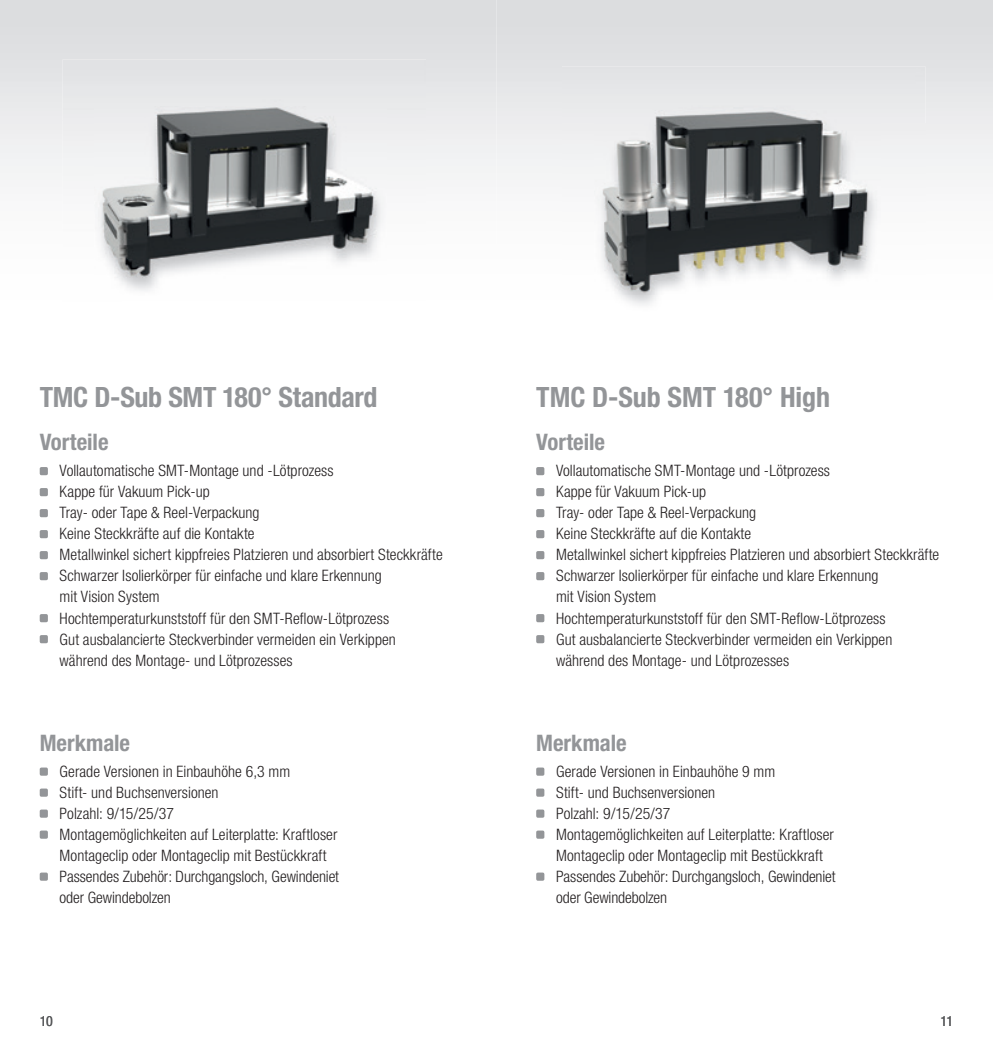
<style>
.page{position:relative;width:993px;height:1042px;background:#fff}
.page>*{position:absolute;margin:0;border:0;box-sizing:border-box;transform-origin:0 0}
.t1{font:700 condensed 28px "Helvetica Neue LT";letter-spacing:-.015em;color:#939598}
.t2{font:700 condensed 28px "Helvetica Neue";letter-spacing:-.005em;color:#939598}
.t3{font:700 condensed 22.75px "Helvetica Neue LT";color:#939598}
.t4{font:300 condensed 15.75px/21px "Helvetica Neue LT";letter-spacing:.005em;color:#231f20}
.t5{font:300 condensed 15.75px/21px "Helvetica Neue";letter-spacing:.005em;color:#231f20}
.t6{font:condensed 14px "Helvetica Neue LT";color:#57585a}
</style>
<div class="page">
<div style="left:63px;top:60px;width:363px;height:60px;background:#e5e6e8"></div>
<div style="left:63px;top:120px;width:31px;height:127px;background:#f5f5f6"></div>
<div style="left:386px;top:120px;width:40px;height:128px;background:#f5f5f6"></div>
<img style="left:94px;top:107px;width:292px;height:188px">
<img style="left:594px;top:124px;width:285px;height:184px">
<img style="left:562px;top:66px;width:363px;height:58px">
<div style="left:562px;top:123px;width:32px;height:122px;background:#f5f5f6"></div>
<div style="left:879px;top:123px;width:46px;height:122px;background:#f5f5f6"></div>
<div style="left:536px;top:467px;width:8px;height:8px;background:#939598;border-radius:2px"></div>
<div style="left:536px;top:488px;width:8px;height:8px;background:#939598;border-radius:2px"></div>
<div style="left:536px;top:509px;width:8px;height:8px;background:#939598;border-radius:2px"></div>
<div style="left:536px;top:530px;width:8px;height:8px;background:#939598;border-radius:2px"></div>
<div style="left:536px;top:551px;width:8px;height:8px;background:#939598;border-radius:2px"></div>
<div style="left:536px;top:572px;width:8px;height:8px;background:#939598;border-radius:2px"></div>
<div style="left:536px;top:614px;width:8px;height:8px;background:#939598;border-radius:2px"></div>
<div style="left:536px;top:635px;width:8px;height:8px;background:#939598;border-radius:2px"></div>
<div style="left:536px;top:767px;width:8px;height:9px;background:#939598;border-radius:2px"></div>
<div style="left:536px;top:788px;width:8px;height:9px;background:#939598;border-radius:2px"></div>
<div style="left:536px;top:809px;width:8px;height:9px;background:#939598;border-radius:2px"></div>
<div style="left:536px;top:830px;width:8px;height:9px;background:#939598;border-radius:2px"></div>
<div style="left:536px;top:872px;width:8px;height:9px;background:#939598;border-radius:2px"></div>
<div style="left:40px;top:467px;width:8px;height:8px;background:#939598;border-radius:2px"></div>
<div style="left:40px;top:488px;width:8px;height:8px;background:#939598;border-radius:2px"></div>
<div style="left:40px;top:509px;width:8px;height:8px;background:#939598;border-radius:2px"></div>
<div style="left:40px;top:530px;width:8px;height:8px;background:#939598;border-radius:2px"></div>
<div style="left:40px;top:551px;width:8px;height:8px;background:#939598;border-radius:2px"></div>
<div style="left:40px;top:572px;width:8px;height:8px;background:#939598;border-radius:2px"></div>
<div style="left:40px;top:614px;width:8px;height:8px;background:#939598;border-radius:2px"></div>
<div style="left:40px;top:635px;width:8px;height:8px;background:#939598;border-radius:2px"></div>
<div style="left:40px;top:767px;width:8px;height:9px;background:#939598;border-radius:2px"></div>
<div style="left:40px;top:788px;width:8px;height:9px;background:#939598;border-radius:2px"></div>
<div style="left:40px;top:809px;width:8px;height:9px;background:#939598;border-radius:2px"></div>
<div style="left:40px;top:830px;width:8px;height:9px;background:#939598;border-radius:2px"></div>
<div style="left:40px;top:872px;width:8px;height:9px;background:#939598;border-radius:2px"></div>
<h1 class="t1" style="left:40px;top:380px;width:339px">TMC D-Sub SMT 180° Standard</h1>
<h2 class="t3" style="left:40px;top:429px;width:70px">Vorteile</h2>
<p class="t4" style="left:60px;top:460px;width:384px">Vollautomatische SMT-Montage und -Lötprozess<br>Kappe für Vakuum Pick-up<br>Tray- oder Tape &amp; Reel-Verpackung<br>Keine Steckkräfte auf die Kontakte<br>Metallwinkel sichert kippfreies Platzieren und absorbiert Steckkräfte Schwarzer Isolierkörper für einfache und klare Erkennung<br>mit Vision System<br>Hochtemperaturkunststoff für den SMT-Reflow-Lötprozess<br>Gut ausbalancierte Steckverbinder vermeiden ein Verkippen während des Montage- und Lötprozesses</p>
<h2 class="t3" style="left:40px;top:729px;width:92px">Merkmale</h2>
<p class="t4" style="left:60px;top:761px;width:281px">Gerade Versionen in Einbauhöhe 6,3 mm<br>Stift- und Buchsenversionen<br>Polzahl: 9/15/25/37<br>Montagemöglichkeiten auf Leiterplatte: Kraftloser Montageclip oder Montageclip mit Bestückkraft Passendes Zubehör: Durchgangsloch, Gewindeniet oder Gewindebolzen</p>
<h1 class="t2" style="left:536px;top:380px;width:295px">TMC D-Sub SMT 180° High</h1>
<h2 class="t3" style="left:536px;top:429px;width:70px">Vorteile</h2>
<p class="t5" style="left:556px;top:460px;width:384px">Vollautomatische SMT-Montage und -Lötprozess<br>Kappe für Vakuum Pick-up<br>Tray- oder Tape &amp; Reel-Verpackung<br>Keine Steckkräfte auf die Kontakte<br>Metallwinkel sichert kippfreies Platzieren und absorbiert Steckkräfte Schwarzer Isolierkörper für einfache und klare Erkennung<br>mit Vision System<br>Hochtemperaturkunststoff für den SMT-Reflow-Lötprozess<br>Gut ausbalancierte Steckverbinder vermeiden ein Verkippen während des Montage- und Lötprozesses</p>
<h2 class="t3" style="left:536px;top:729px;width:92px">Merkmale</h2>
<p class="t4" style="left:556px;top:761px;width:281px">Gerade Versionen in Einbauhöhe 9 mm<br>Stift- und Buchsenversionen<br>Polzahl: 9/15/25/37<br>Montagemöglichkeiten auf Leiterplatte: Kraftloser Montageclip oder Montageclip mit Bestückkraft Passendes Zubehör: Durchgangsloch, Gewindeniet oder Gewindebolzen</p>
<p class="t6" style="left:40px;top:1012px;width:15px">10</p>
<p class="t6" style="left:940px;top:1012px;width:14px">11</p>
</div>
